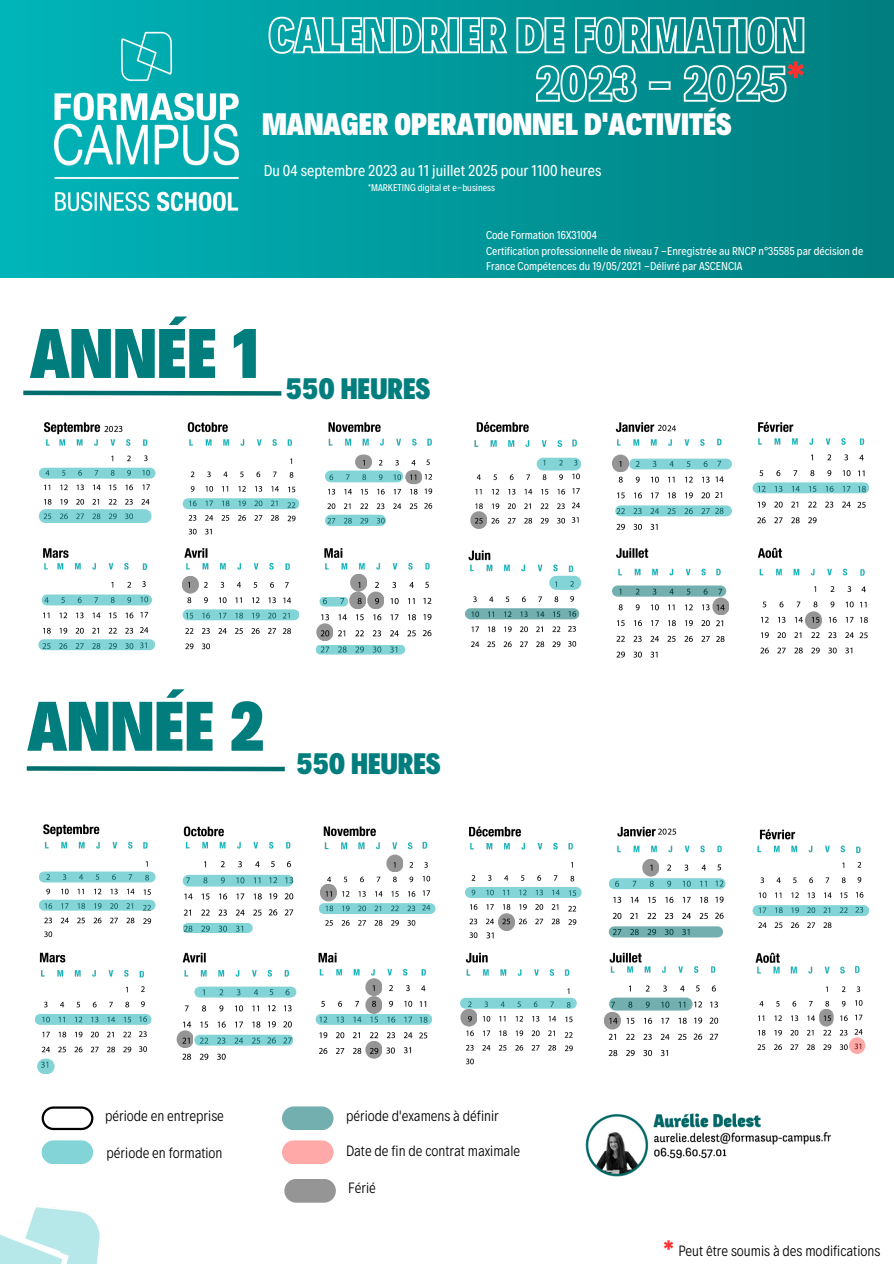
<style>
.page{position:relative;width:894px;height:1264px;background:#fff}
.page>*{position:absolute;margin:0;border:0;box-sizing:border-box;transform-origin:0 0}
.t1{font:900 70.95px "Decalotype";color:#017d7e}
.t2{font:900 55.5px "Decalotype";color:#ff3131}
.t3{font:900 31.5px "Decalotype";color:#fff}
.t4{font:900 31.35px "Decalotype";color:#ff3131}
.t5{font:900 30px "Decalotype";color:#017d7e}
.t6{font:15.9px "Decalotype";color:#fff}
.t7{font:300 15.15px "Decalotype";color:#000}
.t8{font:11.55px/15.5px "Decalotype";color:#fff}
.t9{font:9.9px "Decalotype";color:#fff}
</style>
<div class="page">
<img style="left:38px;top:421px;width:831px;height:237px">
<img style="left:37px;top:824px;width:832px;height:250px">
<img style="left:0;top:1207px;width:100px;height:56px">
<div style="left:0;top:0;width:893px;height:277px;background:linear-gradient(to right,#00b5ba,#017e7f)"></div>
<img style="left:55px;top:18px;width:207px;height:207px">
<svg style="left:267px;top:8px;width:538px;height:95px;background:#28a5a7"></svg>
<div style="left:282px;top:1106px;width:51px;height:23px;background:#74afaf;border-radius:12px"></div>
<div style="left:42px;top:1140px;width:51px;height:23px;background:#83d4d7;border-radius:12px"></div>
<svg style="left:42px;top:1106px;width:51px;height:24px"></svg>
<div style="left:282px;top:1140px;width:51px;height:23px;background:#ffa9a9;border-radius:12px"></div>
<div style="left:284px;top:1178px;width:51px;height:24px;background:#959595;border-radius:12px"></div>
<img style="left:585px;top:1113px;width:247px;height:64px">
<svg style="left:23px;top:390px;width:259px;height:6px;background:#409292"></svg>
<svg style="left:26px;top:766px;width:259px;height:6px;background:#409292"></svg>
<svg style="left:355px;top:454px;width:16px;height:15px"></svg>
<svg style="left:405px;top:470px;width:17px;height:14px"></svg>
<svg style="left:470px;top:511px;width:17px;height:18px"></svg>
<svg style="left:611px;top:454px;width:17px;height:18px"></svg>
<svg style="left:349px;top:591px;width:17px;height:18px"></svg>
<svg style="left:350px;top:573px;width:17px;height:18px"></svg>
<svg style="left:182px;top:575px;width:16px;height:18px"></svg>
<svg style="left:316px;top:623px;width:17px;height:18px"></svg>
<svg style="left:712px;top:597px;width:16px;height:18px"></svg>
<svg style="left:804px;top:611px;width:17px;height:18px"></svg>
<svg style="left:386px;top:854px;width:17px;height:18px"></svg>
<svg style="left:320px;top:883px;width:16px;height:18px"></svg>
<svg style="left:498px;top:913px;width:16px;height:18px"></svg>
<svg style="left:642px;top:858px;width:16px;height:18px"></svg>
<svg style="left:176px;top:1030px;width:17px;height:18px"></svg>
<svg style="left:365px;top:1040px;width:17px;height:18px"></svg>
<svg style="left:365px;top:978px;width:17px;height:18px"></svg>
<svg style="left:365px;top:996px;width:17px;height:17px"></svg>
<svg style="left:460px;top:1008px;width:17px;height:18px"></svg>
<svg style="left:603px;top:1011px;width:17px;height:18px"></svg>
<svg style="left:818px;top:1008px;width:15px;height:18px"></svg>
<svg style="left:39px;top:509px;width:112px;height:13px"></svg>
<svg style="left:39px;top:467px;width:116px;height:11px"></svg>
<svg style="left:182px;top:498px;width:117px;height:11px"></svg>
<svg style="left:325px;top:470px;width:77px;height:12px"></svg>
<svg style="left:325px;top:514px;width:61px;height:12px"></svg>
<svg style="left:536px;top:457px;width:45px;height:13px"></svg>
<svg style="left:629px;top:458px;width:102px;height:11px"></svg>
<svg style="left:615px;top:505px;width:116px;height:11px"></svg>
<svg style="left:752px;top:482px;width:116px;height:11px"></svg>
<svg style="left:42px;top:594px;width:110px;height:11px"></svg>
<svg style="left:38px;top:639px;width:117px;height:11px"></svg>
<svg style="left:182px;top:609px;width:117px;height:11px"></svg>
<svg style="left:319px;top:596px;width:29px;height:10px"></svg>
<svg style="left:315px;top:644px;width:90px;height:10px"></svg>
<svg style="left:549px;top:575px;width:32px;height:15px"></svg>
<svg style="left:465px;top:608px;width:114px;height:11px"></svg>
<svg style="left:367px;top:591px;width:17px;height:18px"></svg>
<svg style="left:611px;top:585px;width:115px;height:11px"></svg>
<svg style="left:39px;top:871px;width:116px;height:11px"></svg>
<svg style="left:39px;top:899px;width:116px;height:11px"></svg>
<svg style="left:182px;top:874px;width:111px;height:12px"></svg>
<svg style="left:182px;top:923px;width:70px;height:10px"></svg>
<svg style="left:318px;top:903px;width:117px;height:11px"></svg>
<svg style="left:465px;top:887px;width:116px;height:11px"></svg>
<svg style="left:608px;top:878px;width:117px;height:11px"></svg>
<svg style="left:608px;top:926px;width:114px;height:11px"></svg>
<svg style="left:752px;top:905px;width:116px;height:11px"></svg>
<svg style="left:35px;top:1013px;width:116px;height:11px"></svg>
<svg style="left:194px;top:1034px;width:99px;height:11px"></svg>
<svg style="left:315px;top:1013px;width:117px;height:11px"></svg>
<svg style="left:460px;top:997px;width:116px;height:11px"></svg>
<svg style="left:609px;top:997px;width:83px;height:13px"></svg>
<svg style="left:194px;top:986px;width:102px;height:11px"></svg>
<svg style="left:37px;top:1058px;width:18px;height:16px"></svg>
<svg style="left:848px;top:1037px;width:17px;height:16px"></svg>
<p class="t3" style="left:262px;top:103px;width:471px">MANAGER OPERATIONNEL D'ACTIVITÉS</p>
<p class="t6" style="left:264px;top:160px;width:339px">Du 04 septembre 2023 au 11 juillet 2025 pour 1100 heures</p>
<p class="t9" style="left:368px;top:181px;width:129px">*MARKETING digital et e-business</p>
<p class="t2" style="left:786px;top:44px;width:20px">*</p>
<p class="t1" style="left:30px;top:306px;width:233px">ANNÉE 1</p>
<p class="t5" style="left:286px;top:368px;width:146px">550 HEURES</p>
<p class="t8" style="left:486px;top:227px;width:112px">Code Formation 16X31004</p>
<p class="t8" style="left:486px;top:242px;width:378px">Certification professionnelle de niveau 7 -Enregistrée au RNCP n°35585 par décision de<br>France Compétences du 19/05/2021 -Délivré par ASCENCIA</p>
<p class="t1" style="left:28px;top:679px;width:238px">ANNÉE 2</p>
<p class="t5" style="left:296px;top:743px;width:146px">550 HEURES</p>
<p class="t7" style="left:105px;top:1105px;width:120px">période en entreprise</p>
<p class="t7" style="left:106px;top:1142px;width:117px">période en formation</p>
<p class="t7" style="left:346px;top:1105px;width:154px">période d'examens à définir</p>
<p class="t7" style="left:346px;top:1140px;width:175px">Date de fin de contrat maximale</p>
<p class="t7" style="left:348px;top:1177px;width:29px">Férié</p>
<p class="t4" style="left:663px;top:1230px;width:12px">*</p>
<p class="t7" style="left:678px;top:1240px;width:203px">Peut être soumis à des modifications</p>
</div>
